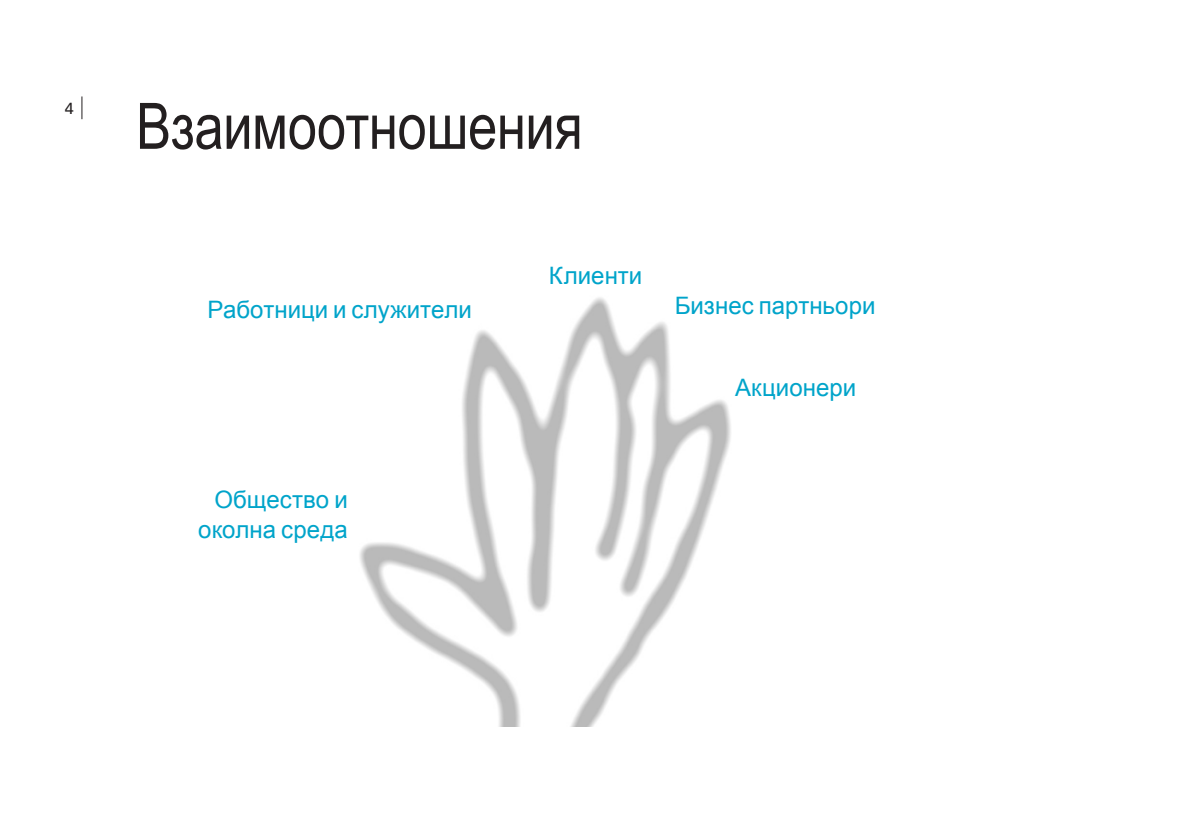
<style>
.page{position:relative;width:1191px;height:840px;background:#fff}
.page>*{position:absolute;margin:0;border:0;box-sizing:border-box;transform-origin:0 0}
.Svart_rubrik{font:64px "Arial Narrow";letter-spacing:-.005em;color:#231f20}
.Blå_liten_text{font:24px/30px "Arial";color:#00a4ca;text-align:right}
.t1{font:16px "Univers LT Std";color:#231f20}
</style>
<div class="page">
<svg style="left:82px;top:96px;width:1px;height:23px"></svg>
<img style="left:360px;top:297px;width:371px;height:429px">
<p class="t1" style="left:65px;top:98px;width:10px">4</p>
<p class="Svart_rubrik" style="left:136px;top:79px;width:448px">Взаимоотношения</p>
<p class="Blå_liten_text" style="left:207px;top:295px;width:266px">Работници и служители</p>
<p class="Blå_liten_text" style="left:198px;top:485px;width:151px">Общество и околна среда</p>
<p class="Blå_liten_text" style="left:549px;top:261px;width:95px">Клиенти</p>
<p class="Blå_liten_text" style="left:675px;top:290px;width:202px">Бизнес партньори</p>
<p class="Blå_liten_text" style="left:735px;top:372px;width:123px">Акционери</p>
</div>
